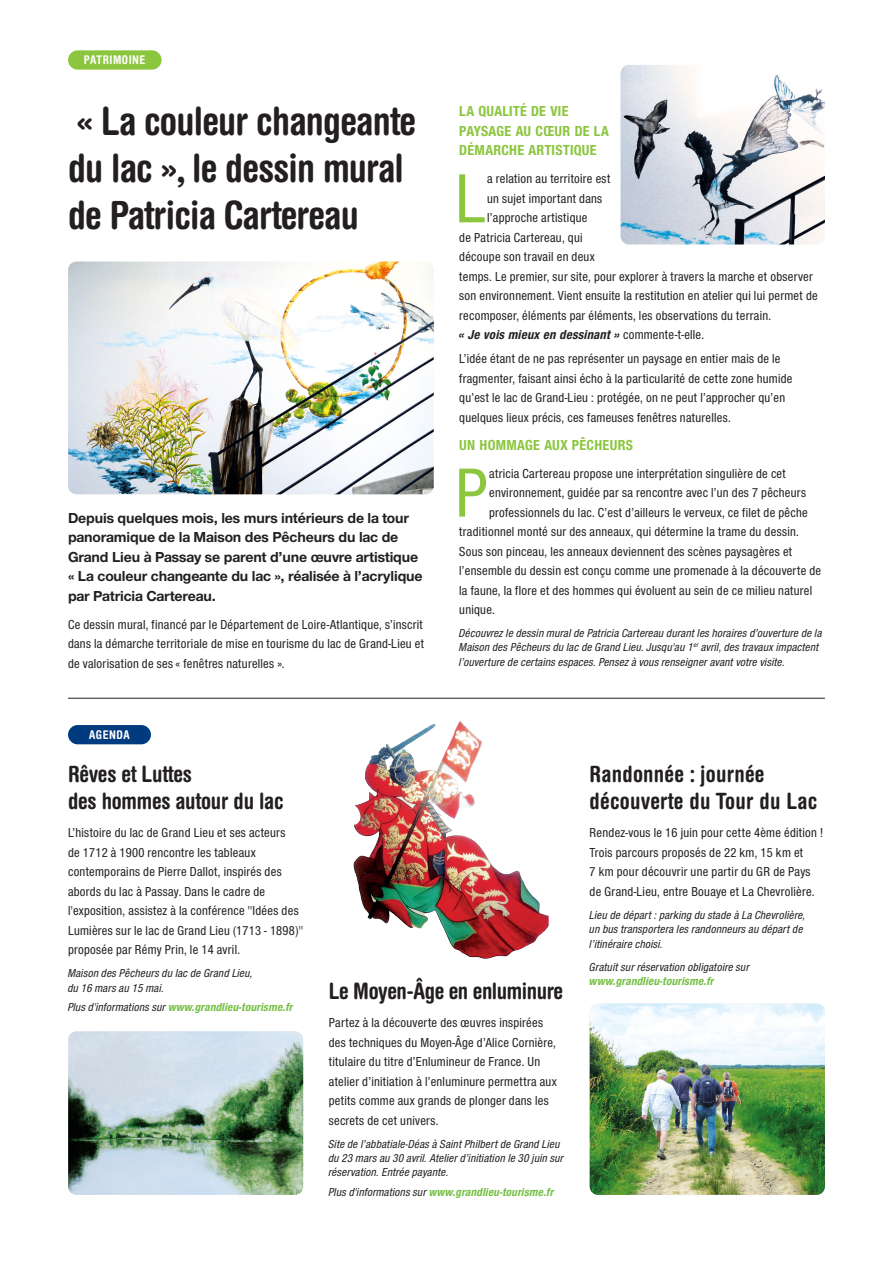
<style>
.page{position:relative;width:893px;height:1263px;background:#fff}
.page>*{position:absolute;margin:0;border:0;box-sizing:border-box;transform-origin:0 0}
.t1{font:500 72px "Nimbus San Nov Con";color:#8bc63e}
.t2{font:700 condensed 39px/46.8px "Helvetica Rounded LT Std";letter-spacing:-.02em;color:#231f20}
.t3{font:700 condensed 22.5px/27px "Helvetica Rounded LT Std";letter-spacing:-.01em;color:#231f20}
.t4{font:700 condensed 22.5px/27px "Helvetica Rounded LT Std";letter-spacing:.01em;color:#231f20}
.t5{font:700 15px/19.5px "Nimbus San Nov";letter-spacing:-.01em;color:#231f20}
.t6{font:700 15px/19.5px "Nimbus San Nov Con";letter-spacing:.02em;color:#8bc63e}
.t7{font:500 13.5px/19.5px "Nimbus San Nov Con";letter-spacing:.02em;color:#231f20}
.t8{font:italic 700 13.5px "Nimbus San Nov Con";letter-spacing:.02em;color:#231f20}
.t9{font:12px/14.4px "Nimbus San Nov Con Med Ita";letter-spacing:.02em;color:#231f20}
.t10{font:italic 700 12px "Nimbus San Nov Con";letter-spacing:.02em;color:#74bf43}
.t11{font:700 condensed 12px "Helvetica Rounded LT Std";letter-spacing:.04em;color:#fff}
.s1{font-weight:500;font-style:normal}
.s2{font-family:"Nimbus San Nov Con Med Ita";font-weight:400;font-style:normal;color:#231f20}
</style>
<div class="page">
<div style="left:68px;top:50px;width:94px;height:20px;background:#8bc63e;border-radius:10px"></div>
<div style="left:68px;top:725px;width:83px;height:19px;background:#013b7f;border-radius:10px"></div>
<hr style="left:68px;top:698px;width:757px;height:1px;background:#231f20">
<img style="left:68px;top:261px;width:366px;height:233px">
<img style="left:620px;top:65px;width:205px;height:179px">
<img style="left:68px;top:1031px;width:235px;height:164px">
<img style="left:353px;top:721px;width:196px;height:238px">
<img style="left:590px;top:1003px;width:235px;height:192px">
<p class="t11" style="left:84px;top:53px;width:63px">PATRIMOINE</p>
<p class="t2" style="left:68px;top:97px;width:349px">« La couleur changeante du lac », le dessin mural de Patricia Cartereau</p>
<p class="t5" style="left:68px;top:508px;width:356px">Depuis quelques mois, les murs intérieurs de la tour panoramique de la Maison des Pêcheurs du lac de Grand Lieu à Passay se parent d’une œuvre artistique « La couleur changeante du lac », réalisée à l’acrylique par Patricia Cartereau.</p>
<p class="t7" style="left:68px;top:615px;width:358px;text-align:justify">Ce dessin mural, financé par le Département de Loire-Atlantique, s’inscrit dans la démarche territoriale de mise en tourisme du lac de Grand-Lieu et de valorisation de ses « fenêtres naturelles ».</p>
<p class="t11" style="left:89px;top:727px;width:42px">AGENDA</p>
<p class="t6" style="left:459px;top:102px;width:151px">LA QUALITÉ DE VIE<br>PAYSAGE AU CŒUR DE LA<br>DÉMARCHE ARTISTIQUE</p>
<p class="t1" style="left:455px;top:158px;width:32px">L</p>
<p class="t7" style="left:487px;top:169px;width:125px">a relation au territoire est</p>
<p class="t7" style="left:487px;top:189px;width:117px">un sujet important dans</p>
<p class="t7" style="left:487px;top:208px;width:102px">l’approche artistique</p>
<p class="t7" style="left:459px;top:228px;width:125px">de Patricia Cartereau, qui</p>
<p class="t7" style="left:459px;top:247px;width:137px">découpe son travail en deux</p>
<p class="t7" style="left:459px;top:267px;width:355px">temps. Le premier, sur site, pour explorer à travers la marche et observer</p>
<p class="t7" style="left:459px;top:286px;width:360px">son environnement. Vient ensuite la restitution en atelier qui lui permet de</p>
<p class="t7" style="left:459px;top:306px;width:313px">recomposer, éléments par éléments, les observations du terrain.</p>
<p class="t8" style="left:459px;top:327px;width:246px">« Je vois mieux en dessinant » <span class="s1">commente-t-elle.</span></p>
<p class="t7" style="left:459px;top:349px;width:335px">L’idée étant de ne pas représenter un paysage en entier mais de le fragmenter, faisant ainsi écho à la particularité de cette zone humide qu’est le lac de Grand-Lieu : protégée, on ne peut l’approcher qu’en quelques lieux précis, ces fameuses fenêtres naturelles.</p>
<p class="t6" style="left:459px;top:435px;width:175px">UN HOMMAGE AUX PÊCHEURS</p>
<p class="t1" style="left:455px;top:452px;width:34px">P</p>
<p class="t7" style="left:489px;top:463px;width:298px">atricia Cartereau propose une interprétation singulière de cet</p>
<p class="t7" style="left:489px;top:483px;width:318px">environnement, guidée par sa rencontre avec l’un des 7 pêcheurs</p>
<p class="t7" style="left:489px;top:502px;width:320px">professionnels du lac. C’est d’ailleurs le verveux, ce filet de pêche</p>
<p class="t7" style="left:459px;top:522px;width:341px">traditionnel monté sur des anneaux, qui détermine la trame du dessin.</p>
<p class="t7" style="left:459px;top:541px;width:334px">Sous son pinceau, les anneaux deviennent des scènes paysagères et</p>
<p class="t7" style="left:459px;top:561px;width:363px">l’ensemble du dessin est conçu comme une promenade à la découverte de</p>
<p class="t7" style="left:459px;top:580px;width:354px">la faune, la flore et des hommes qui évoluent au sein de ce milieu naturel</p>
<p class="t7" style="left:459px;top:600px;width:37px">unique.</p>
<p class="t9" style="left:459px;top:626px;width:365px">Découvrez le dessin mural de Patricia Cartereau durant les horaires d’ouverture de la<br>Maison des Pêcheurs du lac de Grand Lieu. Jusqu'au 1<sup>er</sup> avril, des travaux impactent l’ouverture de certains espaces. Pensez à vous renseigner avant votre visite.</p>
<p class="t3" style="left:68px;top:760px;width:217px">Rêves et Luttes<br>des hommes autour du lac</p>
<p class="t7" style="left:68px;top:823px;width:237px">L’histoire du lac de Grand Lieu et ses acteurs<br>de 1712 à 1900 rencontre les tableaux contemporains de Pierre Dallot, inspirés des abords du lac à Passay. Dans le cadre de l'exposition, assistez à la conférence "Idées des Lumières sur le lac de Grand Lieu (1713 - 1898)" proposée par Rémy Prin, le 14 avril.</p>
<p class="t9" style="left:68px;top:966px;width:186px">Maison des Pêcheurs du lac de Grand Lieu, du 16 mars au 15 mai.</p>
<p class="t10" style="left:68px;top:1000px;width:227px"><span class="s2">Plus d'informations sur</span> www.grandlieu-tourisme.fr</p>
<p class="t3" style="left:329px;top:977px;width:236px">Le Moyen-Âge en enluminure</p>
<p class="t7" style="left:329px;top:1013px;width:229px">Partez à la découverte des œuvres inspirées des techniques du Moyen-Âge d’Alice Cornière, titulaire du titre d’Enlumineur de France. Un atelier d’initiation à l’enluminure permettra aux petits comme aux grands de plonger dans les secrets de cet univers.</p>
<p class="t9" style="left:329px;top:1136px;width:237px">Site de l’abbatiale-Déas à Saint Philbert de Grand Lieu du 23 mars au 30 avril. Atelier d’initiation le 30 juin sur réservation. Entrée payante.</p>
<p class="t10" style="left:329px;top:1185px;width:227px"><span class="s2">Plus d'informations sur</span> www.grandlieu-tourisme.fr</p>
<p class="t4" style="left:590px;top:760px;width:229px">Randonnée : journée découverte du Tour du Lac</p>
<p class="t7" style="left:590px;top:823px;width:235px">Rendez-vous le 16 juin pour cette 4ème édition !<br>Trois parcours proposés de 22 km, 15 km et<br>7 km pour découvrir une partir du GR de Pays de Grand-Lieu, entre Bouaye et La Chevrolière.</p>
<p class="t9" style="left:590px;top:908px;width:217px">Lieu de départ : parking du stade à La Chevrolière, un bus transportera les randonneurs au départ de l’itinéraire choisi.</p>
<p class="t9" style="left:590px;top:959px;width:161px">Gratuit sur réservation obligatoire sur</p>
<p class="t10" style="left:590px;top:974px;width:126px">www.grandlieu-tourisme.fr</p>
</div>
